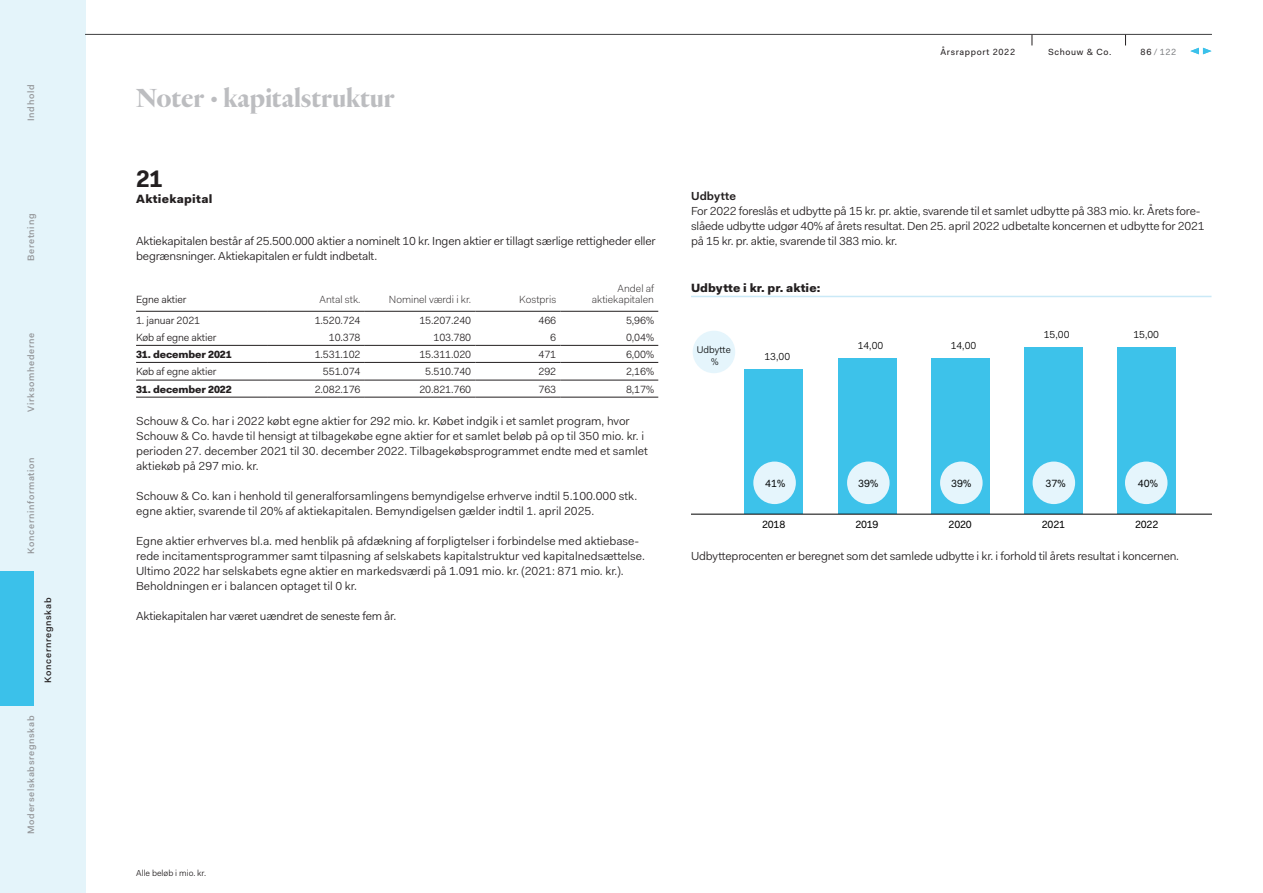
<style>
.page{position:relative;width:1263px;height:893px;background:#fff}
.page>*{position:absolute;margin:0;border:0;box-sizing:border-box;transform-origin:0 0}
.t1{font:700 27px "Heldane Display";letter-spacing:.015em;color:#bcbdc0}
.t2{font:700 24px "Fakt";color:#231f20}
.t3{font:900 12px "Fakt";letter-spacing:.015em;color:#231f20}
.t4{font:11.7px/15px "Fakt Blond";color:#231f20}
.t5{font:600 11.7px "Fakt";letter-spacing:.01em;color:#231f20}
.t6{font:10.5px "Fakt Blond";letter-spacing:-.01em;color:#231f20}
.t7{font:300 10.5px/10.5px "Fakt";color:#231f20;text-align:right}
.t8{font:900 10.5px "Fakt";letter-spacing:-.01em;color:#231f20}
.t9{font:10.5px "Fakt";letter-spacing:-.02em;color:#000}
.t10{font:10.5px "Fakt";color:#0a0d0e}
.t11{font:10.2px "Fakt Blond";color:#000001}
.t12{font:9.75px/12px "Fakt Blond";color:#0a0d0e;text-align:center}
.t13{font:500 9.3px "Fakt";letter-spacing:.07em;color:#939598}
.t14{font:500 9.3px "Fakt";letter-spacing:.07em;color:#231f20}
.t15{font:9px "Fakt";letter-spacing:.07em;color:#231f20}
.t16{font:9px "Fakt";color:#808285}
.t17{font:8.7px "Fakt Blond";color:#231f20}
.s1{color:#231f20}
</style>
<div class="page">
<div style="left:0;top:0;width:85px;height:893px;background:#e4f4fa"></div>
<div style="left:0;top:571px;width:34px;height:135px;background:#3bc1ea"></div>
<hr style="left:691px;top:296px;width:520px;height:1px;background:#cae9f7">
<div style="left:744px;top:369px;width:59px;height:145px;background:#3dc2ea"></div>
<div style="left:838px;top:358px;width:58px;height:156px;background:#3dc2ea"></div>
<div style="left:931px;top:358px;width:59px;height:156px;background:#3dc2ea"></div>
<div style="left:1024px;top:347px;width:59px;height:167px;background:#3dc2ea"></div>
<div style="left:1117px;top:347px;width:59px;height:167px;background:#3dc2ea"></div>
<hr style="left:691px;top:514px;width:521px;height:1px;background:#000001">
<div style="left:753px;top:462px;width:43px;height:42px;background:#e5f5fc;border-radius:50%"></div>
<div style="left:847px;top:462px;width:42px;height:42px;background:#e5f5fc;border-radius:50%"></div>
<div style="left:940px;top:462px;width:42px;height:42px;background:#e5f5fc;border-radius:50%"></div>
<div style="left:1032px;top:462px;width:43px;height:42px;background:#e5f5fc;border-radius:50%"></div>
<div style="left:1125px;top:462px;width:42px;height:42px;background:#e5f5fc;border-radius:50%"></div>
<div style="left:693px;top:331px;width:42px;height:42px;background:#e5f5fc;border-radius:50%"></div>
<hr style="left:136px;top:362px;width:131px;height:1px;background:#231f20">
<hr style="left:267px;top:362px;width:98px;height:1px;background:#231f20">
<hr style="left:365px;top:362px;width:110px;height:1px;background:#231f20">
<hr style="left:475px;top:362px;width:85px;height:1px;background:#231f20">
<hr style="left:560px;top:362px;width:98px;height:1px;background:#231f20">
<hr style="left:136px;top:380px;width:131px;height:1px;background:#231f20">
<hr style="left:267px;top:380px;width:98px;height:1px;background:#231f20">
<hr style="left:365px;top:380px;width:110px;height:1px;background:#231f20">
<hr style="left:475px;top:380px;width:85px;height:1px;background:#231f20">
<hr style="left:560px;top:380px;width:98px;height:1px;background:#231f20">
<hr style="left:136px;top:397px;width:131px;height:1px;background:#231f20">
<hr style="left:267px;top:397px;width:98px;height:1px;background:#231f20">
<hr style="left:365px;top:397px;width:110px;height:1px;background:#231f20">
<hr style="left:475px;top:397px;width:85px;height:1px;background:#231f20">
<hr style="left:560px;top:397px;width:98px;height:1px;background:#231f20">
<hr style="left:136px;top:311px;width:131px;height:1px;background:#231f20">
<hr style="left:267px;top:311px;width:98px;height:1px;background:#231f20">
<hr style="left:365px;top:311px;width:110px;height:1px;background:#231f20">
<hr style="left:475px;top:311px;width:85px;height:1px;background:#231f20">
<hr style="left:560px;top:311px;width:98px;height:1px;background:#231f20">
<hr style="left:136px;top:345px;width:131px;height:1px;background:#231f20">
<hr style="left:267px;top:345px;width:98px;height:1px;background:#231f20">
<hr style="left:365px;top:345px;width:110px;height:1px;background:#231f20">
<hr style="left:475px;top:345px;width:85px;height:1px;background:#231f20">
<hr style="left:560px;top:345px;width:98px;height:1px;background:#231f20">
<hr style="left:85px;top:34px;width:1127px;height:1px;background:#3e3e3f">
<svg style="left:1190px;top:48px;width:21px;height:6px"></svg>
<p class="t13" style="left:25px;top:121px;width:38px;rotate:-90deg">Indhold</p>
<p class="t13" style="left:25px;top:261px;width:49px;rotate:-90deg">Beretning</p>
<p class="t13" style="left:25px;top:411px;width:80px;rotate:-90deg">Virksomhederne</p>
<p class="t13" style="left:25px;top:554px;width:98px;rotate:-90deg">Koncerninformation</p>
<p class="t14" style="left:42px;top:682px;width:86px;rotate:-90deg">Koncernregnskab</p>
<p class="t13" style="left:25px;top:834px;width:120px;rotate:-90deg">Moderselskabsregnskab</p>
<h1 class="t1" style="left:136px;top:81px;width:260px">Noter · kapitalstruktur</h1>
<h2 class="t2" style="left:136px;top:163px;width:28px">21</h2>
<p class="t3" style="left:136px;top:191px;width:78px">Aktiekapital</p>
<p class="t4" style="left:136px;top:234px;width:521px">Aktiekapitalen består af 25.500.000 aktier a nominelt 10 kr. Ingen aktier er tillagt særlige rettigheder eller begrænsninger. Aktiekapitalen er fuldt indbetalt.</p>
<p class="t6" style="left:136px;top:292px;width:52px">Egne aktier</p>
<p class="t7" style="left:319px;top:294px;width:43px">Antal stk.</p>
<p class="t7" style="left:389px;top:294px;width:84px">Nominel værdi i kr.</p>
<p class="t7" style="left:519px;top:294px;width:38px">Kostpris</p>
<p class="t7" style="left:592px;top:283px;width:64px">Andel af aktiekapitalen</p>
<p class="t6" style="left:136px;top:313px;width:66px">1. januar 2021</p>
<p class="t6" style="left:315px;top:313px;width:47px">1.520.724</p>
<p class="t6" style="left:419px;top:313px;width:53px">15.207.240</p>
<p class="t6" style="left:538px;top:313px;width:19px">466</p>
<p class="t6" style="left:626px;top:313px;width:29px">5,96%</p>
<p class="t6" style="left:136px;top:330px;width:82px">Køb af egne aktier</p>
<p class="t6" style="left:329px;top:330px;width:33px">10.378</p>
<p class="t6" style="left:433px;top:330px;width:39px">103.780</p>
<p class="t6" style="left:550px;top:330px;width:7px">6</p>
<p class="t6" style="left:626px;top:330px;width:29px">0,04%</p>
<p class="t8" style="left:136px;top:347px;width:97px">31. december 2021</p>
<p class="t6" style="left:315px;top:347px;width:47px">1.531.102</p>
<p class="t6" style="left:419px;top:347px;width:53px">15.311.020</p>
<p class="t6" style="left:538px;top:347px;width:19px">471</p>
<p class="t6" style="left:626px;top:347px;width:29px">6,00%</p>
<p class="t6" style="left:136px;top:365px;width:82px">Køb af egne aktier</p>
<p class="t6" style="left:323px;top:365px;width:39px">551.074</p>
<p class="t6" style="left:425px;top:365px;width:47px">5.510.740</p>
<p class="t6" style="left:538px;top:365px;width:19px">292</p>
<p class="t6" style="left:626px;top:365px;width:29px">2,16%</p>
<p class="t8" style="left:136px;top:382px;width:97px">31. december 2022</p>
<p class="t6" style="left:315px;top:382px;width:47px">2.082.176</p>
<p class="t6" style="left:419px;top:382px;width:53px">20.821.760</p>
<p class="t6" style="left:538px;top:382px;width:19px">763</p>
<p class="t6" style="left:626px;top:382px;width:29px">8,17%</p>
<p class="t4" style="left:136px;top:414px;width:513px">Schouw &amp; Co. har i 2022 købt egne aktier for 292 mio. kr. Købet indgik i et samlet program, hvor Schouw &amp; Co. havde til hensigt at tilbagekøbe egne aktier for et samlet beløb på op til 350 mio. kr. i perioden 27. december 2021 til 30. december 2022. Tilbagekøbsprogrammet endte med et samlet aktiekøb på 297 mio. kr.</p>
<p class="t4" style="left:136px;top:489px;width:503px">Schouw &amp; Co. kan i henhold til generalforsamlingens bemyndigelse erhverve indtil 5.100.000 stk. egne aktier, svarende til 20% af aktiekapitalen. Bemyndigelsen gælder indtil 1. april 2025.</p>
<p class="t4" style="left:136px;top:534px;width:510px">Egne aktier erhverves bl.a. med henblik på afdækning af forpligtelser i forbindelse med aktiebase&shy;rede incitamentsprogrammer samt tilpasning af selskabets kapitalstruktur ved kapitalnedsættelse.<br>Ultimo 2022 har selskabets egne aktier en markedsværdi på 1.091 mio. kr. (2021: 871 mio. kr.).<br>Beholdningen er i balancen optaget til 0 kr.</p>
<p class="t4" style="left:136px;top:609px;width:262px">Aktiekapitalen har været uændret de seneste fem år.</p>
<p class="t15" style="left:940px;top:46px;width:76px">Årsrapport 2022</p>
<p class="t15" style="left:1048px;top:46px;width:65px">Schouw &amp; Co.</p>
<p class="t16" style="left:1140px;top:46px;width:37px"><span class="s1">86</span> / 122</p>
<p class="t5" style="left:691px;top:188px;width:47px">Udbytte</p>
<p class="t4" style="left:691px;top:204px;width:515px">For 2022 foreslås et udbytte på 15 kr. pr. aktie, svarende til et samlet udbytte på 383 mio. kr. Årets fore&shy;slåede udbytte udgør 40% af årets resultat. Den 25. april 2022 udbetalte koncernen et udbytte for 2021 på 15 kr. pr. aktie, svarende til 383 mio. kr.</p>
<p class="t3" style="left:691px;top:279px;width:131px">Udbytte i kr. pr. aktie:</p>
<p class="t12" style="left:697px;top:344px;width:36px">Udbytte %</p>
<p class="t11" style="left:858px;top:339px;width:27px">14,00</p>
<p class="t11" style="left:951px;top:339px;width:27px">14,00</p>
<p class="t11" style="left:764px;top:350px;width:27px">13,00</p>
<p class="t11" style="left:1044px;top:328px;width:27px">15,00</p>
<p class="t11" style="left:1133px;top:328px;width:27px">15,00</p>
<p class="t10" style="left:765px;top:476px;width:22px">41%</p>
<p class="t10" style="left:858px;top:476px;width:22px">39%</p>
<p class="t10" style="left:951px;top:476px;width:22px">39%</p>
<p class="t10" style="left:1045px;top:476px;width:22px">37%</p>
<p class="t10" style="left:1138px;top:476px;width:22px">40%</p>
<p class="t9" style="left:762px;top:517px;width:25px">2018</p>
<p class="t9" style="left:855px;top:517px;width:25px">2019</p>
<p class="t9" style="left:949px;top:517px;width:25px">2020</p>
<p class="t9" style="left:1042px;top:517px;width:25px">2021</p>
<p class="t9" style="left:1135px;top:517px;width:25px">2022</p>
<p class="t4" style="left:691px;top:549px;width:490px">Udbytteprocenten er beregnet som det samlede udbytte i kr. i forhold til årets resultat i koncernen.</p>
<p class="t17" style="left:136px;top:867px;width:71px">Alle beløb i mio. kr.</p>
</div>
